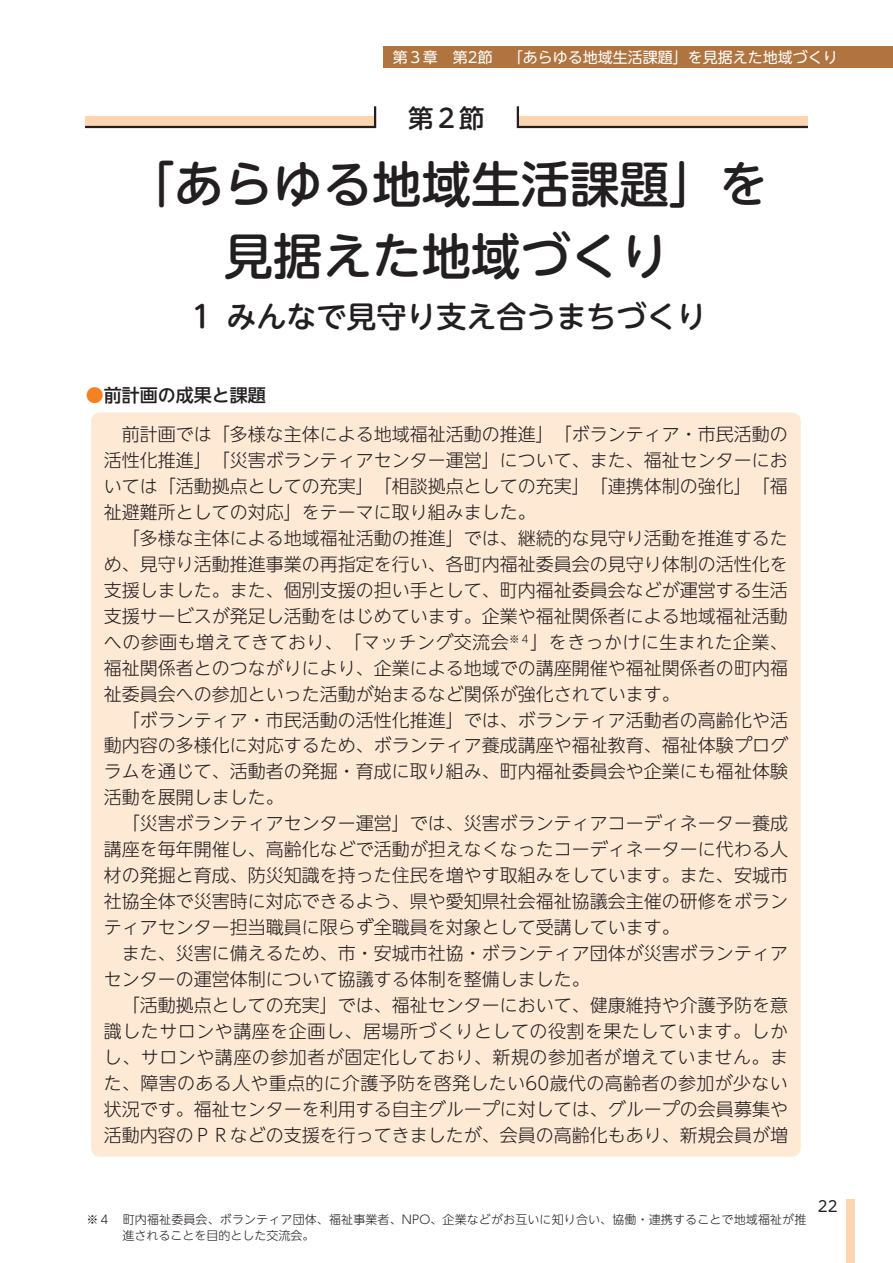
<style>
.page{position:relative;width:893px;height:1263px;background:#fff}
.page>*{position:absolute;margin:0;border:0;box-sizing:border-box;transform-origin:0 0}
.t1{font:500 49.5px/72px "UD Shin M Go Pro";color:#231f20;text-align:center}
.t2{font:500 30px "UD Shin M Go Pro";color:#231f20}
.t3{font:500 25.5px "UD Shin M Go Pro";color:#231f20}
.t4{font:300 18px/26px "UD Shin Go NT Pro";color:#231f20;text-align:justify}
.t5{font:15px "UD Shin M Go Pro";color:#fff}
.t6{font:15px "UD Shin M Go Pro";color:#231f20}
.t7{font:300 12px/16.5px "UD Shin Go NT Pro";letter-spacing:.01em;color:#231f20}
.s1{font-weight:500;color:#f58220}
.s2{font-weight:500}
</style>
<div class="page">
<div style="left:384px;top:47px;width:509px;height:21px;background:#af743f"></div>
<div style="left:846px;top:1199px;width:9px;height:64px;background:#fdd5b0"></div>
<svg style="left:85px;top:106px;width:292px;height:23px"></svg>
<svg style="left:516px;top:106px;width:292px;height:23px"></svg>
<div style="left:91px;top:412px;width:710px;height:745px;background:#fee9d5;border-radius:9px"></div>
<p class="t5" style="left:393px;top:46px;width:446px">第３章　第2節　「あらゆる地域生活課題」を見据えた地域づくり</p>
<h3 class="t3" style="left:408px;top:97px;width:78px">第２節</h3>
<h1 class="t1" style="left:125px;top:146px;width:645px">「あらゆる地域生活課題」を見据えた地域づくり</h1>
<h2 class="t2" style="left:186px;top:292px;width:521px">１ みんなで見守り支え合うまちづくり</h2>
<p class="t4" style="left:122px;top:375px;width:667px;line-height:39px;text-indent:-36px"><span class="s1">●</span><span class="s2">前計画の成果と課題<br></span>前計画では「多様な主体による地域福祉活動の推進」「ボランティア・市民活動の</p>
<p class="t4" style="left:104px;top:446px;width:685px">活性化推進」「災害ボランティアセンター運営」について、また、福祉センターにおいては「活動拠点としての充実」「相談拠点としての充実」「連携体制の強化」「福祉避難所としての対応」をテーマに取り組みました。</p>
<p class="t4" style="left:104px;top:524px;width:686px;text-indent:18px">「多様な主体による地域福祉活動の推進」では、継続的な見守り活動を推進するため、見守り活動推進事業の再指定を行い、各町内福祉委員会の見守り体制の活性化を支援しました。また、個別支援の担い手として、町内福祉委員会などが運営する生活支援サービスが発足し活動をはじめています。企業や福祉関係者による地域福祉活動への参画も増えてきており、「マッチング交流会<sup>※４</sup>」をきっかけに生まれた企業、福祉関係者とのつながりにより、企業による地域での講座開催や福祉関係者の町内福祉委員会への参加といった活動が始まるなど関係が強化されています。</p>
<p class="t4" style="left:104px;top:706px;width:685px;text-indent:18px">「ボランティア・市民活動の活性化推進」では、ボランティア活動者の高齢化や活動内容の多様化に対応するため、ボランティア養成講座や福祉教育、福祉体験プログラムを通じて、活動者の発掘・育成に取り組み、町内福祉委員会や企業にも福祉体験活動を展開しました。</p>
<p class="t4" style="left:104px;top:810px;width:685px;text-indent:18px">「災害ボランティアセンター運営」では、災害ボランティアコーディネーター養成講座を毎年開催し、高齢化などで活動が担えなくなったコーディネーターに代わる人材の発掘と育成、防災知識を持った住民を増やす取組みをしています。また、安城市社協全体で災害時に対応できるよう、県や愛知県社会福祉協議会主催の研修をボランティアセンター担当職員に限らず全職員を対象として受講しています。</p>
<p class="t4" style="left:104px;top:940px;width:685px;text-indent:18px">また、災害に備えるため、市・安城市社協・ボランティア団体が災害ボランティアセンターの運営体制について協議する体制を整備しました。</p>
<p class="t4" style="left:104px;top:992px;width:686px;text-indent:18px">「活動拠点としての充実」では、福祉センターにおいて、健康維持や介護予防を意識したサロンや講座を企画し、居場所づくりとしての役割を果たしています。しかし、サロンや講座の参加者が固定化しており、新規の参加者が増えていません。また、障害のある人や重点的に介護予防を啓発したい60歳代の高齢者の参加が少ない状況です。福祉センターを利用する自主グループに対しては、グループの会員募集や活動内容のＰＲなどの支援を行ってきましたが、会員の高齢化もあり、新規会員が増</p>
<p class="t7" style="left:122px;top:1210px;width:685px;text-indent:-36px">※４　町内福祉委員会、ボランティア団体、福祉事業者、NPO、企業などがお互いに知り合い、協働・連携することで地域福祉が推進されることを目的とした交流会。</p>
<p class="t6" style="left:818px;top:1194px;width:21px">22</p>
</div>
